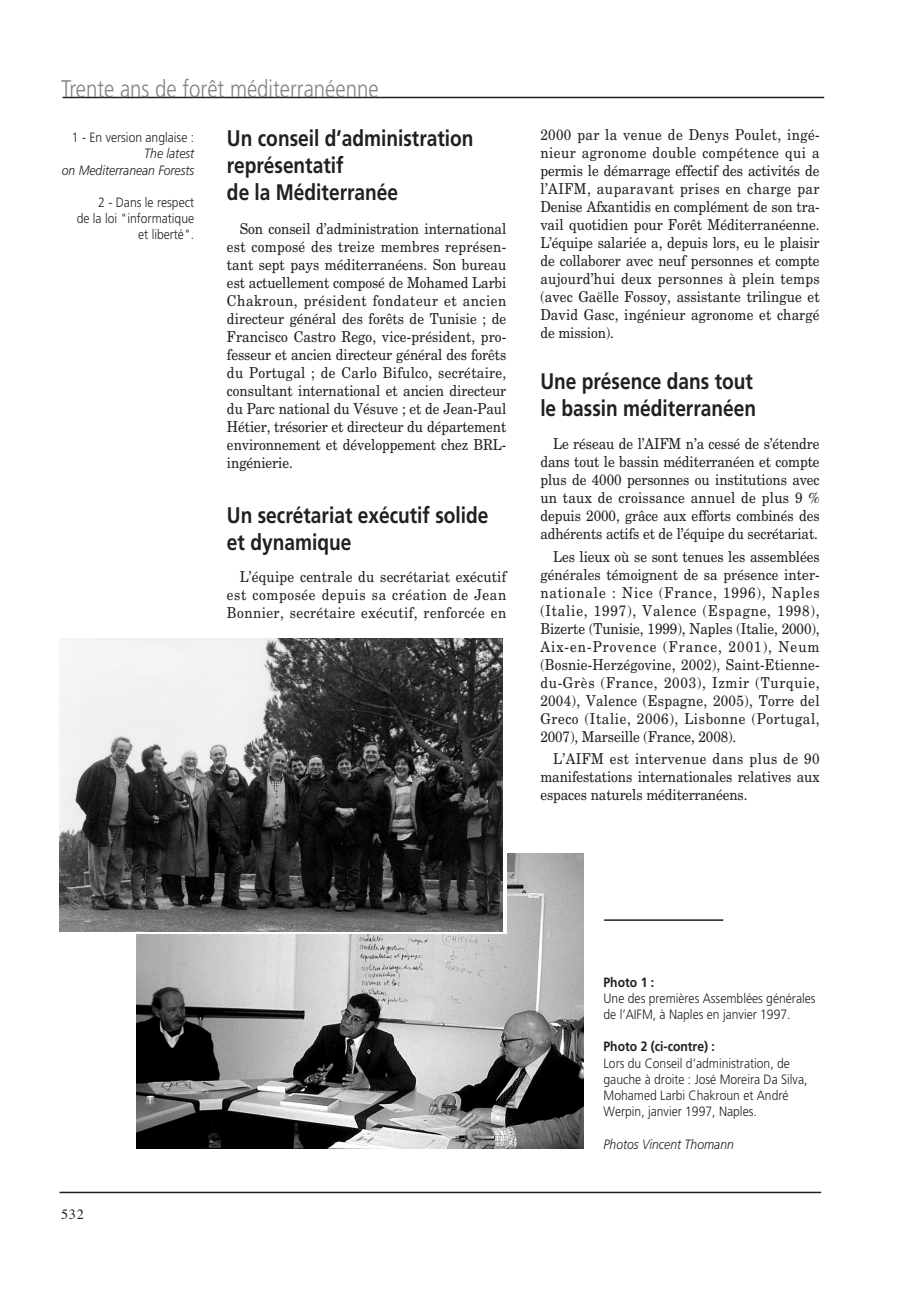
<style>
.page{position:relative;width:919px;height:1289px;background:#fff}
.page>*{position:absolute;margin:0;border:0;box-sizing:border-box;transform-origin:0 0}
.t1{font:300 24px "Frutiger";color:#808285;scale:.85 1}
.t2{font:700 22.5px/27px "Frutiger";color:#231f20;scale:.85 1}
.t3{font:15px/18px "New Century Schlbk";letter-spacing:-.005em;color:#231f20;text-align:justify;scale:.9 1}
.t4{font:14.25px "Times";color:#231f20}
.t5{font:300 13.5px/16.2px "Frutiger";color:#231f20;scale:.9 1}
.t6{font:italic 300 13.5px/16.2px "Frutiger";color:#231f20;text-align:right;scale:.9 1}
.t7{font:700 13.5px "Frutiger";color:#231f20;scale:.9 1}
</style>
<div class="page">
<hr style="left:60px;top:1191px;width:761px;height:2px;background:#231f20">
<hr style="left:63px;top:97px;width:761px;height:1px;background:#231f20">
<img style="left:136px;top:853px;width:447px;height:295px">
<img style="left:60px;top:638px;width:443px;height:293px">
<hr style="left:604px;top:919px;width:119px;height:1px;background:#231f20">
<h1 class="t1" style="left:61px;top:75px;width:375px">Trente ans de forêt méditerranéenne</h1>
<p class="t5" style="left:72px;top:129px;width:137px">1 - En version anglaise :</p>
<p class="t6" style="left:62px;top:146px;width:148px">The latest<br>on Mediterranean Forests</p>
<p class="t5" style="left:77px;top:194px;width:132px;text-align:right">2 - Dans le respect<br>de la loi "informatique et liberté".</p>
<h2 class="t2" style="left:227px;top:125px;width:291px">Un conseil d’administration représentatif<br>de la Méditerranée</h2>
<p class="t3" style="left:227px;top:219px;width:312px;text-indent:13px">Son conseil d’administration international est composé des treize membres représen&shy;tant sept pays méditerranéens. Son bureau est actuellement composé de Mohamed Larbi Chakroun, président fondateur et ancien directeur général des forêts de Tunisie ; de Francisco Castro Rego, vice-président, pro&shy;fesseur et ancien directeur général des forêts du Portugal ; de Carlo Bifulco, secrétaire, consultant international et ancien directeur du Parc national du Vésuve ; et de Jean-Paul Hétier, trésorier et directeur du département environnement et développement chez BRL&shy;ingénierie.</p>
<h2 class="t2" style="left:227px;top:501px;width:309px">Un secrétariat exécutif solide et dynamique</h2>
<p class="t3" style="left:227px;top:567px;width:312px;text-indent:13px">L’équipe centrale du secrétariat exécutif est composée depuis sa création de Jean Bonnier, secrétaire exécutif, renforcée en</p>
<p class="t3" style="left:540px;top:126px;width:312px">2000 par la venue de Denys Poulet, ingé&shy;nieur agronome double compétence qui a permis le démarrage effectif des activités de l’AIFM, auparavant prises en charge par Denise Afxantidis en complément de son tra&shy;vail quotidien pour Forêt Méditerranéenne.<br>L’équipe salariée a, depuis lors, eu le plaisir de collaborer avec neuf personnes et compte aujourd’hui deux personnes à plein temps (avec Gaëlle Fossoy, assistante trilingue et David Gasc, ingénieur agronome et chargé de mission).</p>
<h2 class="t2" style="left:540px;top:367px;width:255px">Une présence dans tout le bassin méditerranéen</h2>
<p class="t3" style="left:540px;top:434px;width:312px;text-indent:13px">Le réseau de l’AIFM n’a cessé de s’étendre dans tout le bassin méditerranéen et compte plus de 4000 personnes ou institutions avec un taux de croissance annuel de plus 9 % depuis 2000, grâce aux efforts combinés des adhérents actifs et de l’équipe du secrétariat.</p>
<p class="t3" style="left:540px;top:547px;width:312px;text-indent:13px">Les lieux où se sont tenues les assemblées générales témoignent de sa présence inter&shy;nationale : Nice (France, 1996), Naples (Italie, 1997), Valence (Espagne, 1998), Bizerte (Tunisie, 1999), Naples (Italie, 2000), Aix-en-Provence (France, 2001), Neum (Bosnie-Herzégovine, 2002), Saint-Etienne&shy;du-Grès (France, 2003), Izmir (Turquie, 2004), Valence (Espagne, 2005), Torre del Greco (Italie, 2006), Lisbonne (Portugal, 2007), Marseille (France, 2008).</p>
<p class="t3" style="left:540px;top:749px;width:312px;text-indent:13px">L’AIFM est intervenue dans plus de 90 manifestations internationales relatives aux espaces naturels méditerranéens.</p>
<p class="t4" style="left:61px;top:1200px;width:24px">532</p>
<p class="t7" style="left:603px;top:973px;width:58px">Photo 1 :</p>
<p class="t5" style="left:603px;top:989px;width:237px">Une des premières Assemblées générales de l’AIFM, à Naples en janvier 1997.</p>
<p class="t7" style="left:603px;top:1038px;width:125px">Photo 2 (ci-contre) :</p>
<p class="t5" style="left:603px;top:1054px;width:228px">Lors du Conseil d’administration, de gauche à droite : José Moreira Da Silva, Mohamed Larbi Chakroun et André Werpin, janvier 1997, Naples.</p>
<p class="t6" style="left:603px;top:1135px;width:146px">Photos Vincent Thomann</p>
</div>
